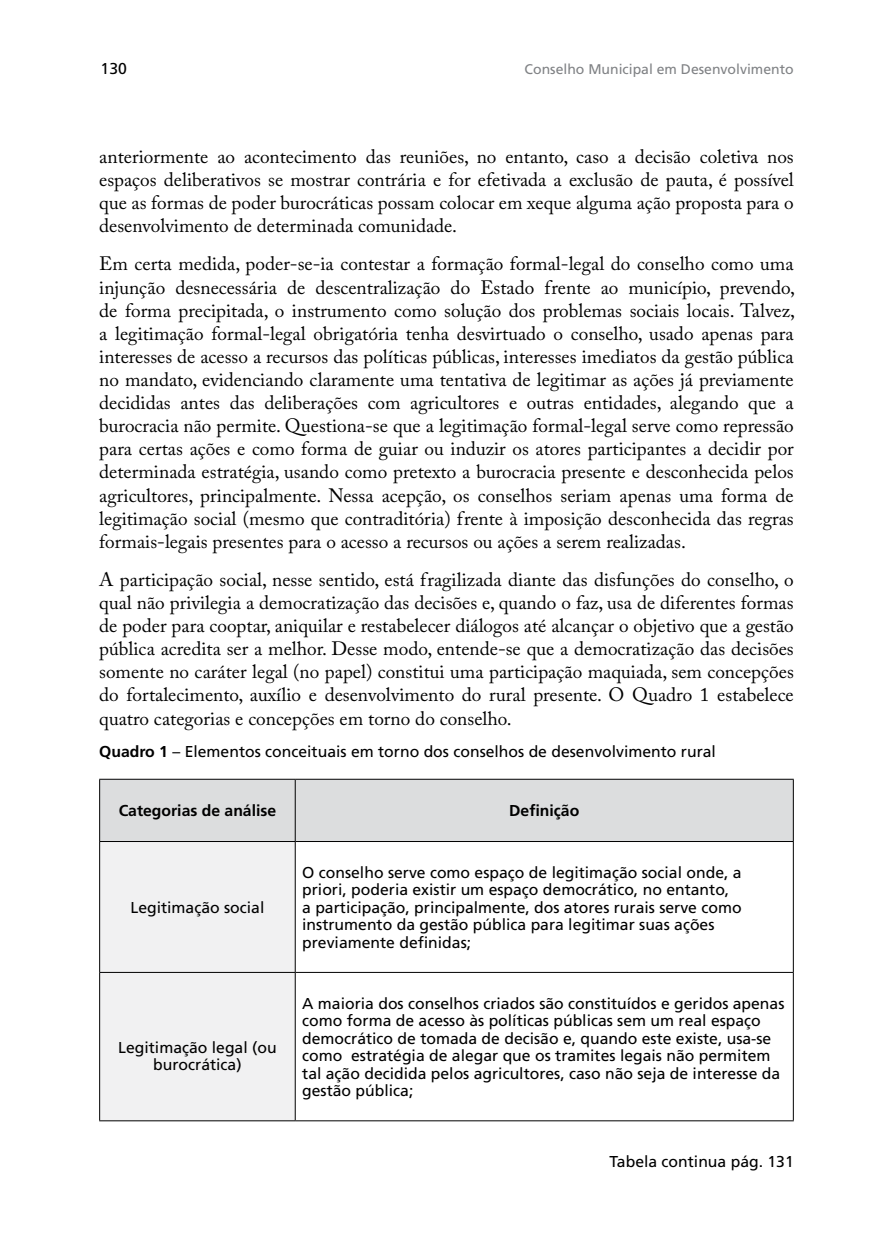
<style>
.page{position:relative;width:893px;height:1241px;background:#fff}
.page>*{position:absolute;margin:0;border:0;box-sizing:border-box;transform-origin:0 0}
.t1{font:19.25px/23.1px "Adobe Caslon Pro";color:#000;text-align:justify}
.t2{font:15.75px/17.5px "Frutiger LT Std";color:#000}
.t3{font:700 15.75px "Frutiger LT Std";color:#000}
.t4{font:14px "Frutiger LT Std";color:#808285}
.s1{font-weight:700}
</style>
<div class="page">
<div style="left:100px;top:779px;width:693px;height:62px;background:#dcddde"></div>
<svg style="left:100px;top:842px;width:195px;height:278px;fill:#f1f1f2"></svg>
<hr style="left:99px;top:778px;width:196px;height:1px;background:#000">
<hr style="left:295px;top:778px;width:499px;height:1px;background:#000">
<hr style="left:99px;top:1120px;width:196px;height:1px;background:#000">
<hr style="left:295px;top:1120px;width:499px;height:1px;background:#000">
<hr style="left:99px;top:841px;width:196px;height:1px;background:#000">
<hr style="left:295px;top:841px;width:499px;height:1px;background:#000">
<hr style="left:99px;top:971px;width:196px;height:1px;background:#000">
<hr style="left:295px;top:971px;width:499px;height:1px;background:#000">
<hr style="left:99px;top:779px;width:1px;height:62px;background:#000">
<hr style="left:99px;top:841px;width:1px;height:130px;background:#000">
<hr style="left:99px;top:972px;width:1px;height:148px;background:#000">
<hr style="left:295px;top:779px;width:1px;height:62px;background:#000">
<hr style="left:793px;top:779px;width:1px;height:62px;background:#000">
<hr style="left:295px;top:841px;width:1px;height:130px;background:#000">
<hr style="left:793px;top:841px;width:1px;height:130px;background:#000">
<hr style="left:295px;top:972px;width:1px;height:148px;background:#000">
<hr style="left:793px;top:972px;width:1px;height:148px;background:#000">
<p class="t2" style="left:101px;top:60px;width:28px">130</p>
<p class="t4" style="left:525px;top:61px;width:271px">Conselho Municipal em Desenvolvimento</p>
<p class="t1" style="left:99px;top:145px;width:696px">anteriormente ao acontecimento das reuniões, no entanto, caso a decisão coletiva nos espaços deliberativos se mostrar contrária e for efetivada a exclusão de pauta, é possível que as formas de poder burocráticas possam colocar em xeque alguma ação proposta para o desenvolvimento de determinada comunidade.</p>
<p class="t1" style="left:99px;top:252px;width:697px">Em certa medida, poder-se-ia contestar a formação formal-legal do conselho como uma injunção desnecessária de descentralização do Estado frente ao município, prevendo, de forma precipitada, o instrumento como solução dos problemas sociais locais. Talvez, a legitimação formal-legal obrigatória tenha desvirtuado o conselho, usado apenas para interesses de acesso a recursos das políticas públicas, interesses imediatos da gestão pública no mandato, evidenciando claramente uma tentativa de legitimar as ações já previamente decididas antes das deliberações com agricultores e outras entidades, alegando que a burocracia não permite. Questiona-se que a legitimação formal-legal serve como repressão para certas ações e como forma de guiar ou induzir os atores participantes a decidir por determinada estratégia, usando como pretexto a burocracia presente e desconhecida pelos agricultores, principalmente. Nessa acepção, os conselhos seriam apenas uma forma de legitimação social (mesmo que contraditória) frente à imposição desconhecida das regras formais-legais presentes para o acesso a recursos ou ações a serem realizadas.</p>
<p class="t1" style="left:99px;top:567px;width:696px">A participação social, nesse sentido, está fragilizada diante das disfunções do conselho, o qual não privilegia a democratização das decisões e, quando o faz, usa de diferentes formas de poder para cooptar, aniquilar e restabelecer diálogos até alcançar o objetivo que a gestão pública acredita ser a melhor. Desse modo, entende-se que a democratização das decisões somente no caráter legal (no papel) constitui uma participação maquiada, sem concepções do fortalecimento, auxílio e desenvolvimento do rural presente. O Quadro 1 estabelece quatro categorias e concepções em torno do conselho.</p>
<p class="t2" style="left:99px;top:742px;width:618px"><span class="s1">Quadro 1</span> – Elementos conceituais em torno dos conselhos de desenvolvimento rural</p>
<p class="t3" style="left:119px;top:801px;width:159px">Categorias de análise</p>
<p class="t3" style="left:509px;top:801px;width:72px">Definição</p>
<p class="t2" style="left:130px;top:898px;width:135px">Legitimação social</p>
<p class="t2" style="left:118px;top:1038px;width:160px;text-align:center">Legitimação legal (ou burocrática)</p>
<p class="t2" style="left:302px;top:863px;width:441px">O conselho serve como espaço de legitimação social onde, a priori, poderia existir um espaço democrático, no entanto, a participação, principalmente, dos atores rurais serve como instrumento da gestão pública para legitimar suas ações previamente definidas;</p>
<p class="t2" style="left:302px;top:994px;width:484px">A maioria dos conselhos criados são constituídos e geridos apenas como forma de acesso às políticas públicas sem um real espaço democrático de tomada de decisão e, quando este existe, usa-se como estratégia de alegar que os tramites legais não permitem tal ação decidida pelos agricultores, caso não seja de interesse da gestão pública;</p>
<p class="t2" style="left:609px;top:1152px;width:186px">Tabela continua pág. 131</p>
</div>
